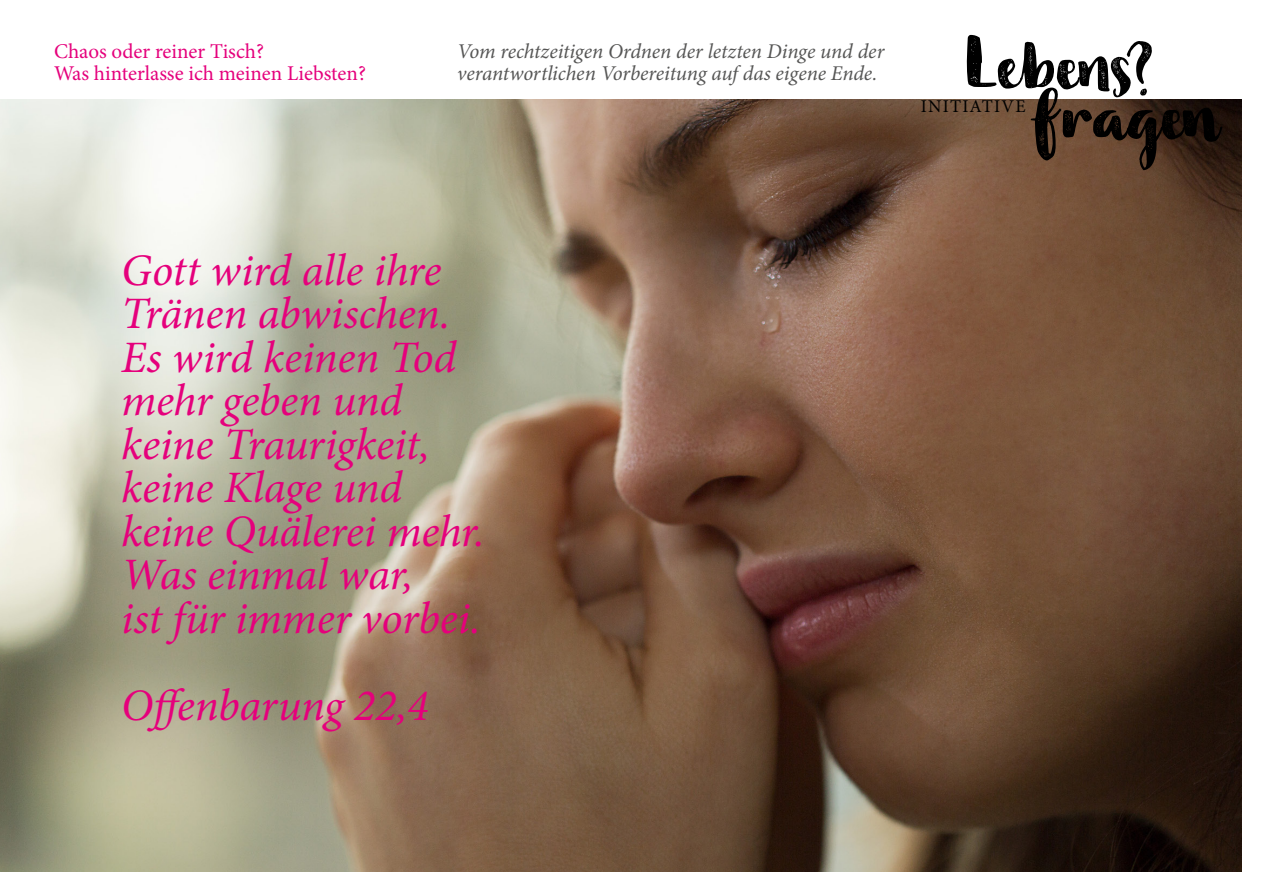
<style>
.page{position:relative;width:1263px;height:893px;background:#fff}
.page>*{position:absolute;margin:0;border:0;box-sizing:border-box;transform-origin:0 0}
.t1{font:60.15px/50.1px "Baltasar";color:#000}
.t2{font:italic 45px/43.5px "Minion Pro";letter-spacing:-.005em;color:#e5007c}
.t3{font:italic 21px/22.5px "Minion Pro";letter-spacing:-.005em;color:#565655}
.t4{font:21px/22.5px "Minion Pro";color:#e5007c}
.t5{font:18px "Minion Pro";letter-spacing:.07em;color:#000}
.s1{font-size:65.1px}
</style>
<div class="page">
<img style="left:0;top:100px;width:1242px;height:772px">
<p class="t4" style="left:54px;top:40px;width:313px">Chaos oder reiner Tisch?<br>Was hinterlasse ich meinen Liebsten?</p>
<p class="t3" style="left:457px;top:40px;width:429px">Vom rechtzeitigen Ordnen der letzten Dinge und der verantwortlichen Vorbereitung auf das eigene Ende.</p>
<p class="t2" style="left:121px;top:248px;width:365px">Gott wird alle ihre<br>Tränen abwischen.<br>Es wird keinen Tod mehr geben und keine Traurigkeit, keine Klage und keine Quälerei mehr.<br>Was einmal war,<br>ist für immer vorbei.</p>
<p class="t2" style="left:121px;top:684px;width:309px">Offenbarung 22,4</p>
<h1 class="t1" style="left:1033px;top:40px;width:188px;text-indent:-70px">Lebens<span class="s1">? </span>fragen</h1>
<p class="t5" style="left:921px;top:94px;width:106px">INITIATIVE</p>
</div>
